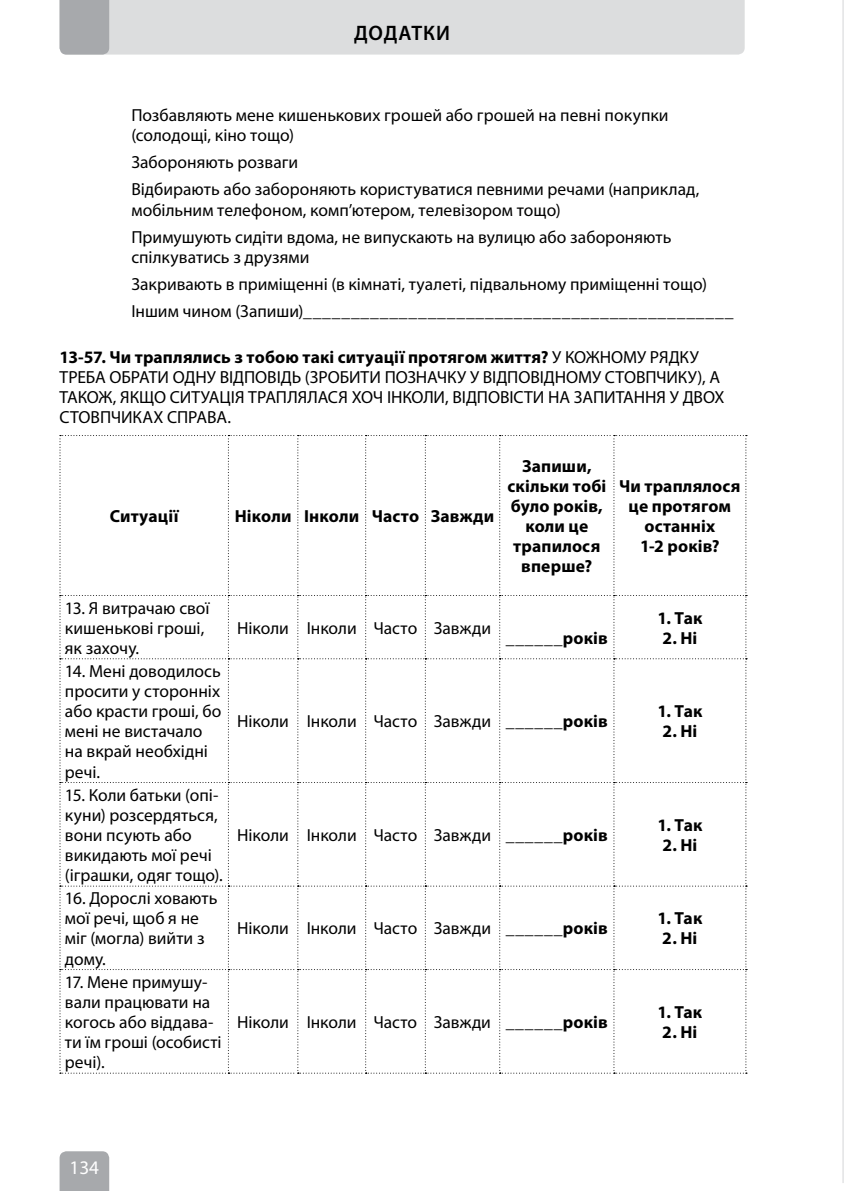
<style>
.page{position:relative;width:844px;height:1191px;background:#fff}
.page>*{position:absolute;margin:0;border:0;box-sizing:border-box;transform-origin:0 0}
.t1{font:600 21px "Myriad Pro";letter-spacing:.045em;color:#000}
.t2{font:19.25px "Myriad Pro";color:#fff}
.t3{font:17.5px/20.1px "Myriad Pro";color:#000}
.t4{font:700 17.5px/20.1px "Myriad Pro";letter-spacing:.01em;color:#000;text-align:center}
.s1{font-weight:700}
</style>
<div class="page">
<div style="left:60px;top:1151px;width:49px;height:40px;background:#a7a9ac"></div>
<svg style="left:60px;top:0;width:684px;height:55px;background:#d8d9da"></svg>
<hr style="left:842px;top:0;width:1px;height:1183px;background:#e6e7e8">
<svg style="left:60px;top:435px;width:686px;height:638px"></svg>
<p class="t1" style="left:354px;top:19px;width:97px">ДОДАТКИ</p>
<p class="t3" style="left:131px;top:105px;width:538px">Позбавляють мене кишенькових грошей або грошей на певні покупки (солодощі, кіно тощо)</p>
<p class="t3" style="left:131px;top:149px;width:569px;line-height:27.1px">Забороняють розваги<br>Відбирають або забороняють користуватися певними речами (наприклад,</p>
<p class="t3" style="left:131px;top:196px;width:541px;line-height:27.1px">мобільним телефоном, комп’ютером, телевізором тощо)<br>Примушують сидіти вдома, не випускають на вулицю або забороняють</p>
<p class="t3" style="left:131px;top:243px;width:603px;line-height:27.1px">спілкуватись з друзями<br>Закривають в приміщенні (в кімнаті, туалеті, підвальному приміщенні тощо)<br>Іншим чином (Запиши)_____________________________________________</p>
<p class="t3" style="left:60px;top:346px;width:666px"><span class="s1">13-57. Чи траплялись з тобою такі ситуації протягом життя?</span> У КОЖНОМУ РЯДКУ ТРЕБА ОБРАТИ ОДНУ ВІДПОВІДЬ (ЗРОБИТИ ПОЗНАЧКУ У ВІДПОВІДНОМУ СТОВПЧИКУ), А ТАКОЖ, ЯКЩО СИТУАЦІЯ ТРАПЛЯЛАСЯ ХОЧ ІНКОЛИ, ВІДПОВІСТИ НА ЗАПИТАННЯ У ДВОХ СТОВПЧИКАХ СПРАВА.</p>
<p class="t4" style="left:110px;top:505px;width:70px">Ситуації</p>
<p class="t4" style="left:235px;top:505px;width:261px">Ніколи Інколи Часто Завжди</p>
<p class="t3" style="left:65px;top:597px;width:146px">13. Я витрачаю свої кишенькові гроші, як захочу.</p>
<p class="t3" style="left:237px;top:617px;width:255px">Ніколи Інколи Часто Завжди</p>
<p class="t4" style="left:507px;top:455px;width:100px">Запиши, скільки тобі було років, коли це трапилося вперше?</p>
<p class="t4" style="left:505px;top:627px;width:104px">______років</p>
<p class="t3" style="left:65px;top:660px;width:158px">14. Мені доводилось просити у сторонніх або красти гроші, бо мені не вистачало на вкрай необхідні речі.</p>
<p class="t3" style="left:65px;top:784px;width:158px">15. Коли батьки (опі&shy;куни) розсердяться, вони псують або викидають мої речі (іграшки, одяг тощо).</p>
<p class="t3" style="left:65px;top:888px;width:154px">16. Дорослі ховають мої речі, щоб я не міг (могла) вийти з дому.</p>
<p class="t3" style="left:65px;top:971px;width:158px">17. Мене примушу&shy;вали працювати на когось або віддава&shy;ти їм гроші (особисті речі).</p>
<p class="t3" style="left:237px;top:711px;width:372px">Ніколи Інколи Часто Завжди <span class="s1">______років</span></p>
<p class="t3" style="left:237px;top:824px;width:372px">Ніколи Інколи Часто Завжди <span class="s1">______років</span></p>
<p class="t3" style="left:237px;top:918px;width:372px">Ніколи Інколи Часто Завжди <span class="s1">______років</span></p>
<p class="t3" style="left:237px;top:1011px;width:372px">Ніколи Інколи Часто Завжди <span class="s1">______років</span></p>
<p class="t4" style="left:619px;top:475px;width:123px">Чи траплялося це протягом останніх<br>1-2 років?</p>
<p class="t4" style="left:657px;top:607px;width:46px">1. Так</p>
<p class="t4" style="left:662px;top:627px;width:37px">2. Ні</p>
<p class="t4" style="left:657px;top:700px;width:46px">1. Так</p>
<p class="t4" style="left:662px;top:721px;width:37px">2. Ні</p>
<p class="t4" style="left:657px;top:814px;width:46px">1. Так</p>
<p class="t4" style="left:662px;top:834px;width:37px">2. Ні</p>
<p class="t4" style="left:657px;top:907px;width:46px">1. Так</p>
<p class="t4" style="left:662px;top:928px;width:37px">2. Ні</p>
<p class="t4" style="left:657px;top:1001px;width:46px">1. Так</p>
<p class="t4" style="left:662px;top:1021px;width:37px">2. Ні</p>
<p class="t2" style="left:69px;top:1155px;width:31px">134</p>
</div>
